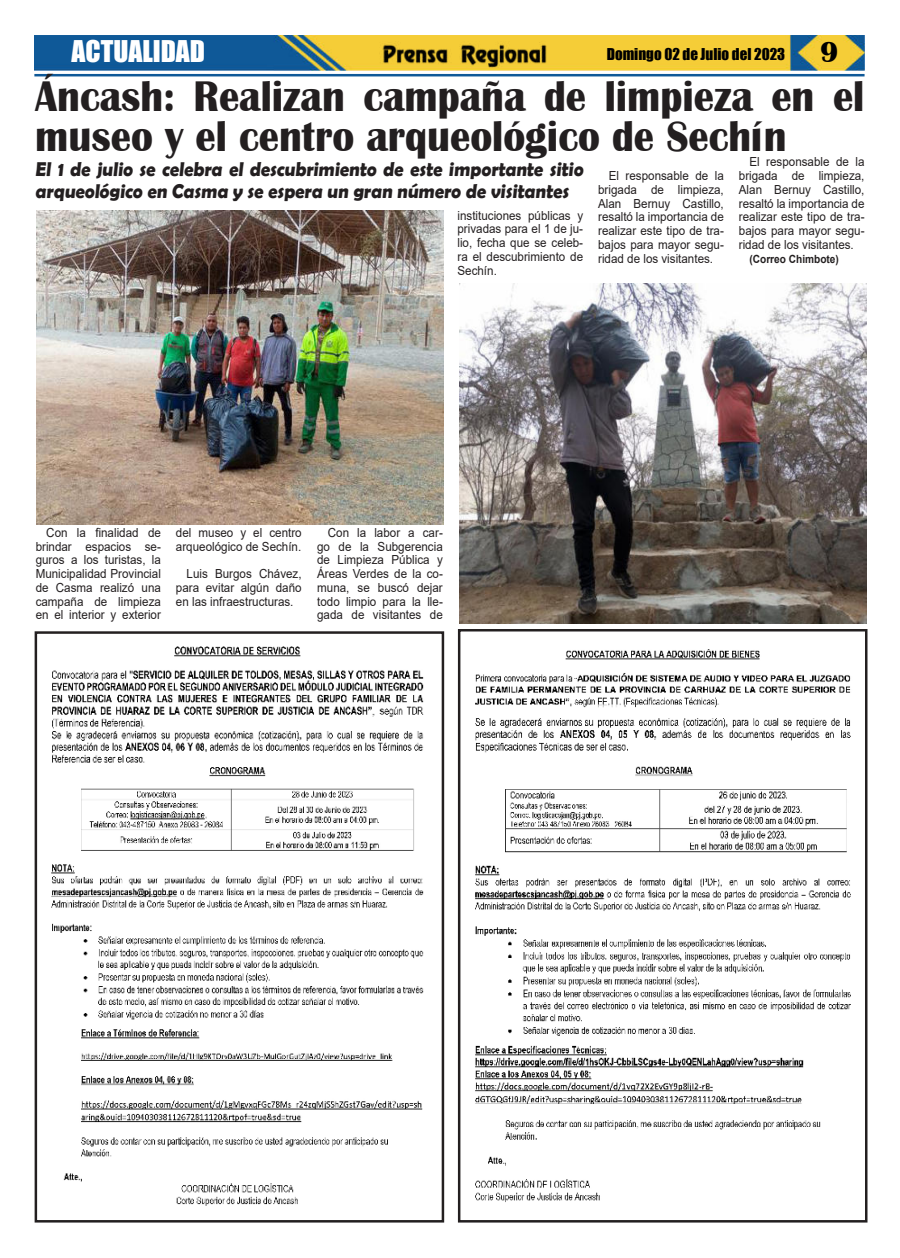
<style>
.page{position:relative;width:900px;height:1258px;background:#fff}
.page>*{position:absolute;margin:0;border:0;box-sizing:border-box;transform-origin:0 0}
.t1{font:700 44.12px/40px "Britannic";color:#231f20;scale:.92 1}
.t2{font:27.5px "Impact";color:#fff}
.t3{font:700 20px/22.5px "Berlin Sans FB Demi";color:#231f20;scale:.93 1}
.t4{font:15px "Impact";color:#000}
.t5{font:12.5px/13.8px "Arial";color:#231f20;text-align:justify;scale:.93 1}
.t6{font:700 11.25px "Arial";color:#231f20;scale:.9 1}
.s1{font-family:"Britannic";font-weight:700;font-size:30px}
</style>
<div class="page">
<img style="left:34px;top:35px;width:831px;height:36px">
<hr style="left:34px;top:74px;width:831px;height:2px;background:#0f5998">
<img style="left:380px;top:41px;width:169px;height:27px">
<img style="left:475px;top:649px;width:376px;height:553px">
<div style="left:458px;top:629px;width:410px;height:593px;border:3px solid #231f20"></div>
<img style="left:51px;top:646px;width:373px;height:560px">
<div style="left:35px;top:631px;width:409px;height:591px;border:3px solid #231f20"></div>
<img style="left:36px;top:211px;width:407px;height:313px">
<img style="left:459px;top:283px;width:407px;height:341px">
<h2 class="t2" style="left:71px;top:37px;width:135px">ACTUALIDAD</h2>
<p class="t4" style="left:607px;top:48px;width:233px">Domingo 02 de Julio del 2023 <span class="s1">9</span></p>
<h1 class="t1" style="left:35px;top:76px;width:903px">Áncash: Realizan campaña de limpieza en el museo y el centro arqueológico de Sechín</h1>
<p class="t5" style="left:739px;top:156px;width:137px;text-indent:11px">El responsable de la brigada de limpieza, Alan Bernuy Castillo, resaltó la importancia de realizar este tipo de tra&shy;bajos para mayor segu&shy;ridad de los visitantes.</p>
<p class="t6" style="left:750px;top:255px;width:101px">(Correo Chimbote)</p>
<h3 class="t3" style="left:35px;top:157px;width:593px">El 1 de julio se celebra el descubrimiento de este importante sitio arqueológico en Casma y se espera un gran número de visitantes</h3>
<p class="t5" style="left:457px;top:210px;width:137px">instituciones públicas y privadas para el 1 de ju&shy;lio, fecha que se celeb&shy;ra el descubrimiento de Sechín.</p>
<p class="t5" style="left:598px;top:170px;width:137px;text-indent:11px">El responsable de la brigada de limpieza, Alan Bernuy Castillo, resaltó la importancia de realizar este tipo de tra&shy;bajos para mayor segu&shy;ridad de los visitantes.</p>
<p class="t5" style="left:36px;top:525px;width:136px;text-indent:11px">Con la finalidad de brindar espacios se&shy;guros a los turistas, la Municipalidad Provincial de Casma realizó una campaña de limpieza en el interior y exterior</p>
<p class="t5" style="left:176px;top:527px;width:137px">del museo y el centro arqueológico de Sechín.</p>
<p class="t5" style="left:176px;top:568px;width:137px;text-indent:11px">Luis Burgos Chávez, para evitar algún daño en las infraestructuras.</p>
<p class="t5" style="left:317px;top:527px;width:137px;text-indent:11px">Con la labor a car&shy;go de la Subgerencia de Limpieza Pública y Áreas Verdes de la co&shy;muna, se buscó dejar todo limpio para la lle&shy;gada de visitantes de</p>
</div>
